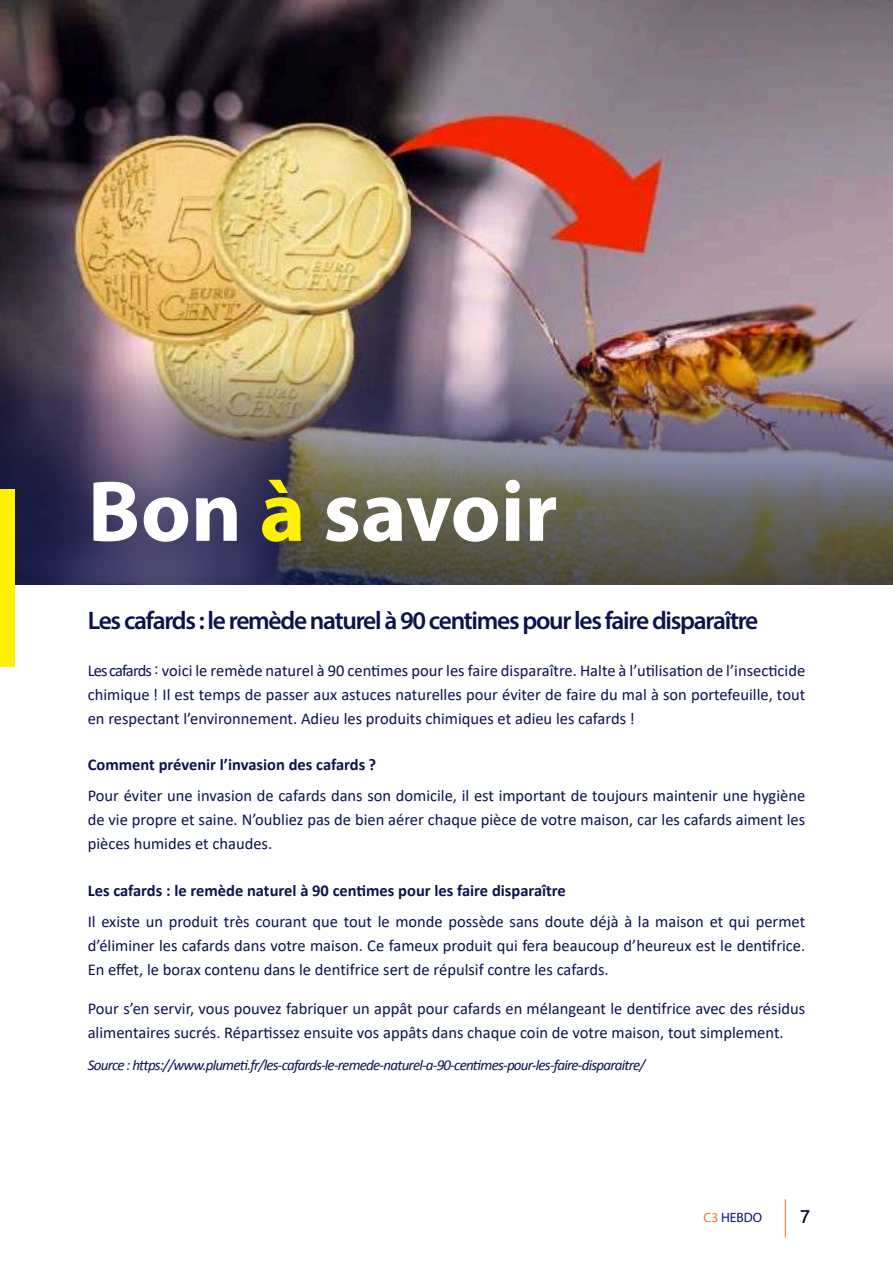
<style>
.page{position:relative;width:893px;height:1263px;background:#fff}
.page>*{position:absolute;margin:0;border:0;box-sizing:border-box;transform-origin:0 0}
.t1{font:700 87px "Myriad Pro";color:#fff}
.t2{font:600 25.5px "Myriad Pro";letter-spacing:-.05em;color:#0c134b}
.t3{font:500 19.5px "Acumin Pro";color:#000025}
.t4{font:16.5px/24px "Calibri";color:#0c134b;text-align:justify}
.t5{font:700 16.5px "Calibri";color:#0c134b}
.t6{font:italic 15px "Calibri";letter-spacing:-.05em;color:#0c134b}
.t7{font:13.5px "Myriad Pro";color:#0c0c7f}
.s1{color:#fff101}
.s2{color:#f36e2d}
</style>
<div class="page">
<hr style="left:785px;top:1199px;width:1px;height:38px;background:#f36e2d">
<img style="left:0;top:0;width:893px;height:340px">
<img style="left:0;top:340px;width:893px;height:244px">
<div style="left:0;top:489px;width:15px;height:177px;background:#fff101"></div>
<h1 class="t1" style="left:88px;top:455px;width:471px">Bon <span class="s1">à</span> savoir</h1>
<h2 class="t2" style="left:88px;top:604px;width:672px">Les cafards : le remède naturel à 90 centimes pour les faire disparaître</h2>
<p class="t4" style="left:88px;top:658px;width:719px">Les cafards: voici le remède naturel à 90 centimes pour les faire disparaître. Halte à l’utilisation de l’insecticide chimique ! Il est temps de passer aux astuces naturelles pour éviter de faire du mal à son portefeuille, tout en respectant l’environnement. Adieu les produits chimiques et adieu les cafards !</p>
<p class="t5" style="left:88px;top:753px;width:290px">Comment prévenir l’invasion des cafards ?</p>
<p class="t4" style="left:88px;top:783px;width:719px">Pour éviter une invasion de cafards dans son domicile, il est important de toujours maintenir une hygiène de vie propre et saine. N’oubliez pas de bien aérer chaque pièce de votre maison, car les cafards aiment les pièces humides et chaudes.</p>
<p class="t5" style="left:88px;top:878px;width:480px">Les cafards : le remède naturel à 90 centimes pour les faire disparaître</p>
<p class="t4" style="left:88px;top:909px;width:719px">Il existe un produit très courant que tout le monde possède sans doute déjà à la maison et qui permet d’éliminer les cafards dans votre maison. Ce fameux produit qui fera beaucoup d’heureux est le dentifrice.<br>En effet, le borax contenu dans le dentifrice sert de répulsif contre les cafards.</p>
<p class="t4" style="left:88px;top:996px;width:719px">Pour s’en servir, vous pouvez fabriquer un appât pour cafards en mélangeant le dentifrice avec des résidus alimentaires sucrés. Répartissez ensuite vos appâts dans chaque coin de votre maison, tout simplement.</p>
<p class="t6" style="left:88px;top:1054px;width:559px">Source : https://www.plumeti.fr/les-cafards-le-remede-naturel-a-90-centimes-pour-les-faire-disparaitre/</p>
<p class="t7" style="left:703px;top:1209px;width:60px"><span class="s2">C3</span> HEBDO</p>
<p class="t3" style="left:800px;top:1202px;width:11px">7</p>
</div>
